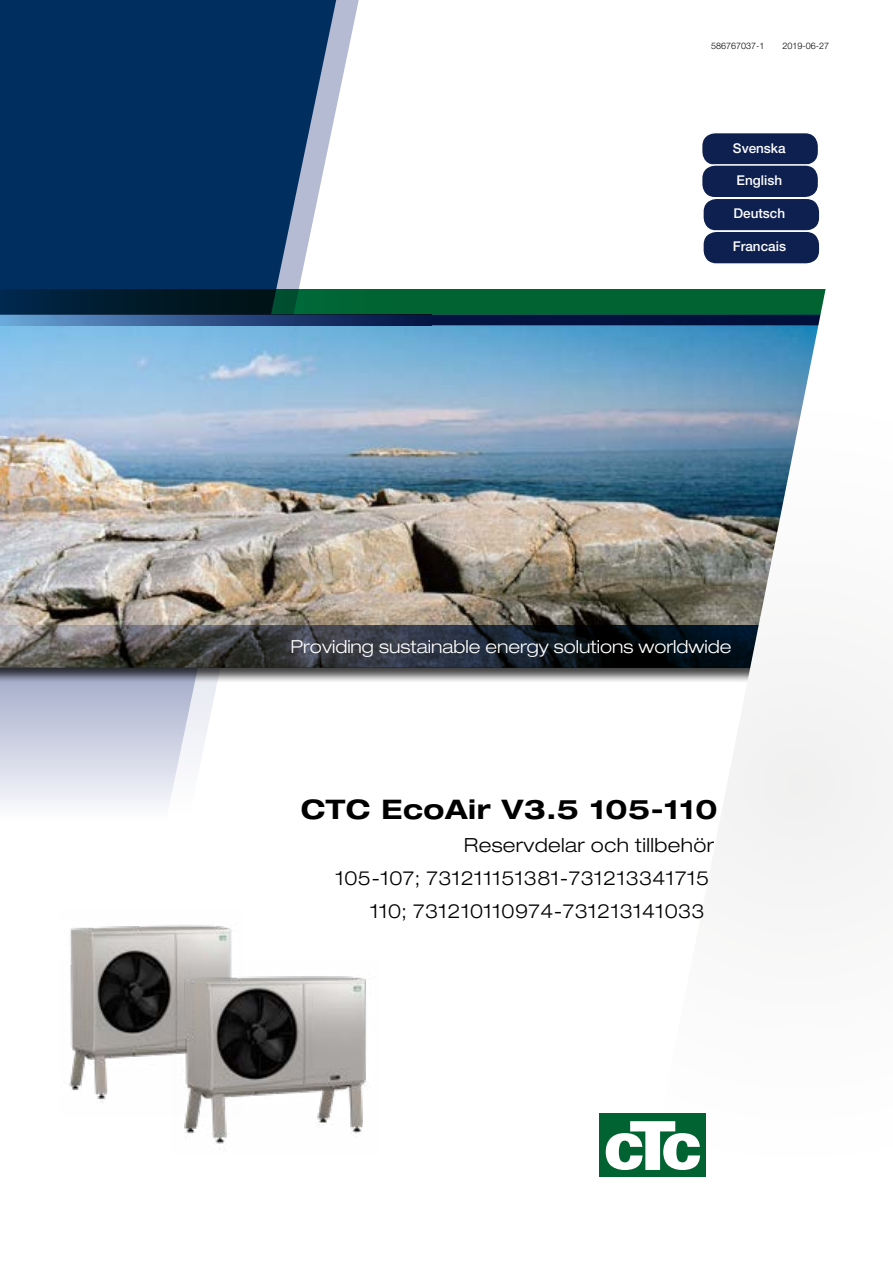
<style>
.page{position:relative;width:893px;height:1263px;background:#fff}
.page>*{position:absolute;margin:0;border:0;box-sizing:border-box;transform-origin:0 0}
.t1{font:700 expanded 27px "Helvetica Neue LT Std";letter-spacing:.02em;color:#000}
.t2{font:300 expanded 19.5px/33px "Helvetica Neue LT Std";letter-spacing:.02em;color:#000;text-align:right}
.t3{font:300 expanded 18px "Helvetica Neue LT Std";color:#fff}
.t4{font:500 13.5px "Helvetica Neue LT Std";color:#fff}
.t5{font:300 9px "Helvetica Neue LT Std";color:#000}
</style>
<div class="page">
<svg style="left:0;top:0;width:341px;height:805px"></svg>
<svg style="left:0;top:289px;width:154px;height:25px;background:#002039"></svg>
<img style="left:0;top:325px;width:154px;height:300px">
<svg style="left:0;top:625px;width:128px;height:43px;background:#716c68"></svg>
<svg style="left:0;top:315px;width:154px;height:10px;background:#5487bc"></svg>
<svg style="left:717px;top:289px;width:176px;height:594px"></svg>
<div style="left:600px;top:1113px;width:106px;height:64px;background:#006331"></div>
<svg style="left:606px;top:1121px;width:94px;height:49px"></svg>
<div style="left:702px;top:133px;width:117px;height:32px;background:#0e2050;border-radius:14px"></div>
<svg style="left:702px;top:165px;width:117px;height:33px"></svg>
<div style="left:703px;top:198px;width:117px;height:33px;background:#0e2050;border-radius:14px"></div>
<div style="left:702px;top:197px;width:119px;height:35px;border:2px solid #fff;border-radius:14px"></div>
<div style="left:703px;top:231px;width:117px;height:33px;background:#0e2050;border-radius:14px"></div>
<div style="left:702px;top:230px;width:119px;height:35px;border:2px solid #fff;border-radius:14px"></div>
<img style="left:69px;top:925px;width:163px;height:178px">
<img style="left:172px;top:960px;width:195px;height:184px">
<svg style="left:164px;top:35px;width:643px;height:198px"></svg>
<img style="left:128px;top:505px;width:644px;height:204px">
<img style="left:154px;top:142px;width:609px;height:387px">
<p class="t5" style="left:711px;top:40px;width:55px">586767037-1</p>
<p class="t5" style="left:782px;top:40px;width:48px">2019-06-27</p>
<p class="t4" style="left:733px;top:141px;width:54px">Svenska</p>
<p class="t4" style="left:737px;top:173px;width:47px">English</p>
<p class="t4" style="left:733px;top:205px;width:53px">Deutsch</p>
<p class="t4" style="left:733px;top:238px;width:55px">Francais</p>
<p class="t3" style="left:291px;top:636px;width:442px">Providing sustainable energy solutions worldwide</p>
<h1 class="t1" style="left:301px;top:792px;width:418px">CTC EcoAir V3.5 105-110</h1>
<p class="t2" style="left:428px;top:828px;width:287px">SparePa ts and A cessories</p>
<p class="t2" style="left:464px;top:828px;width:192px">Reservde ar och till</p>
<p class="t2" style="left:474px;top:828px;width:242px">Ersatzteile und Zubehör</p>
<p class="t2" style="left:579px;top:828px;width:26px">t a</p>
<p class="t2" style="left:678px;top:828px;width:13px">ir</p>
<p class="t2" style="left:335px;top:861px;width:375px">105-107; 731211151381-731213341715<br>110; 731210110974-731213141033</p>
</div>
